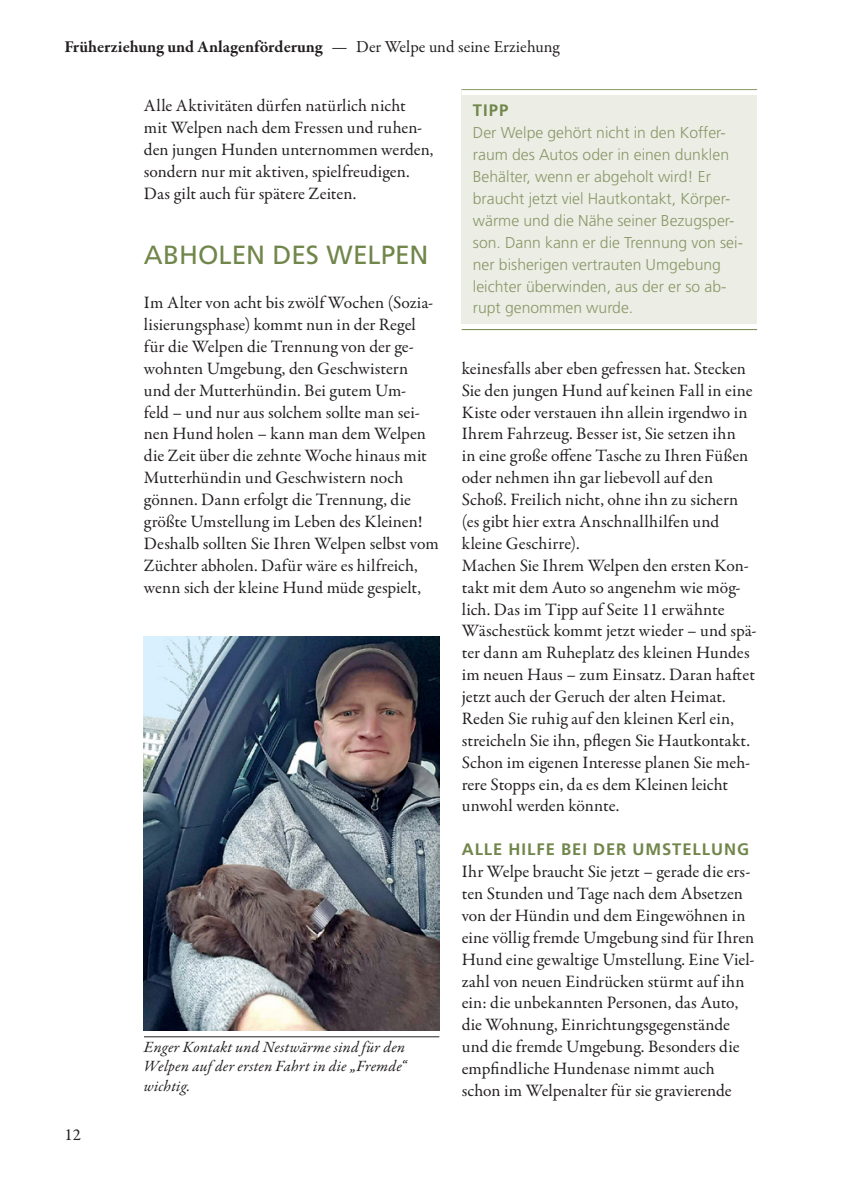
<style>
.page{position:relative;width:844px;height:1191px;background:#fff}
.page>*{position:absolute;margin:0;border:0;box-sizing:border-box;transform-origin:0 0}
.t1{font:26.25px "Frutiger LT Std";letter-spacing:-.005em;color:#71864b}
.t2{font:17.5px/21.9px "Garamond Premr Pro";color:#231f20}
.t3{font:700 16.8px "Garamond Premr Pro";letter-spacing:-.005em;color:#231f20}
.t4{font:16.8px "Garamond Premr Pro";color:#231f20}
.Ü_Tipp{font:700 16.62px "Frutiger LT Std";letter-spacing:.055em;color:#71864b}
.Fließtext_Linie_unte{font:300 15.75px/21.9px "Frutiger LT Std";color:#8a9767}
.Bildunterschrift{font:italic 15.75px/19.2px "Garamond Premr Pro";letter-spacing:.015em;color:#231f20;text-align:justify}
.s1{font-weight:400}
</style>
<div class="page">
<div style="left:461px;top:89px;width:295px;height:235px;background:#eceee6"></div>
<hr style="left:461px;top:89px;width:295px;height:1px;background:#71864b">
<div style="left:461px;top:90px;width:295px;height:5px;background:#fff"></div>
<hr style="left:461px;top:329px;width:295px;height:1px;background:#71864b">
<img style="left:144px;top:636px;width:295px;height:394px">
<hr style="left:144px;top:1036px;width:295px;height:1px;background:#231f20">
<p class="t3" style="left:64px;top:36px;width:496px">Früherziehung und Anlagenförderung <span class="s1">— Der Welpe und seine Erziehung</span></p>
<p class="t4" style="left:64px;top:1124px;width:18px">12</p>
<p class="t2" style="left:144px;top:95px;width:291px">Alle Aktivitäten dürfen natürlich nicht mit Welpen nach dem Fressen und ruhen&shy;den jungen Hunden unternommen werden, sondern nur mit aktiven, spielfreudigen.<br>Das gilt auch für spätere Zeiten.</p>
<h3 class="t1" style="left:144px;top:240px;width:286px">ABHOLEN DES WELPEN</h3>
<p class="t2" style="left:144px;top:292px;width:291px">Im Alter von acht bis zwölf Wochen (Sozia&shy;lisierungsphase) kommt nun in der Regel für die Welpen die Trennung von der ge&shy;wohnten Umgebung, den Geschwistern und der Mutterhündin. Bei gutem Um&shy;feld – und nur aus solchem sollte man sei&shy;nen Hund holen – kann man dem Welpen die Zeit über die zehnte Woche hinaus mit Mutterhündin und Geschwistern noch gönnen. Dann erfolgt die Trennung, die größte Umstellung im Leben des Kleinen!</p>
<p class="t2" style="left:144px;top:533px;width:296px">Deshalb sollten Sie Ihren Welpen selbst vom<br>Züchter abholen. Dafür wäre es hilfreich, wenn sich der kleine Hund müde gespielt,</p>
<p class="Bildunterschrift" style="left:144px;top:1038px;width:264px">Enger Kontakt und Nestwärme sind für den Welpen auf der ersten Fahrt in die „Fremde“ wichtig.</p>
<p class="Ü_Tipp" style="left:472px;top:101px;width:37px">TIPP</p>
<p class="Fließtext_Linie_unte" style="left:472px;top:122px;width:271px">Der Welpe gehört nicht in den Koffer&shy;raum des Autos oder in einen dunklen Behälter, wenn er abgeholt wird! Er braucht jetzt viel Hautkontakt, Körper&shy;wärme und die Nähe seiner Bezugsper&shy;son. Dann kann er die Trennung von sei&shy;ner bisherigen vertrauten Umgebung leichter überwinden, aus der er so ab&shy;rupt genommen wurde.</p>
<p class="t2" style="left:461px;top:358px;width:292px">keinesfalls aber eben gefressen hat. Stecken Sie den jungen Hund auf keinen Fall in eine Kiste oder verstauen ihn allein irgendwo in Ihrem Fahrzeug. Besser ist, Sie setzen ihn in eine große offene Tasche zu Ihren Füßen oder nehmen ihn gar liebevoll auf den Schoß. Freilich nicht, ohne ihn zu sichern (es gibt hier extra Anschnallhilfen und kleine Geschirre).</p>
<p class="t2" style="left:461px;top:554px;width:296px">Machen Sie Ihrem Welpen den ersten Kon&shy;takt mit dem Auto so angenehm wie mög&shy;lich. Das im Tipp auf Seite 11 erwähnte Wäschestück kommt jetzt wieder – und spä&shy;ter dann am Ruheplatz des kleinen Hundes im neuen Haus – zum Einsatz. Daran haftet jetzt auch der Geruch der alten Heimat.</p>
<p class="t2" style="left:461px;top:708px;width:290px">Reden Sie ruhig auf den kleinen Kerl ein, streicheln Sie ihn, pflegen Sie Hautkontakt.<br>Schon im eigenen Interesse planen Sie meh&shy;rere Stopps ein, da es dem Kleinen leicht unwohl werden könnte.</p>
<h4 class="Ü_Tipp" style="left:461px;top:839px;width:289px">ALLE HILFE BEI DER UMSTELLUNG</h4>
<p class="t2" style="left:461px;top:861px;width:294px">Ihr Welpe braucht Sie jetzt – gerade die ers&shy;ten Stunden und Tage nach dem Absetzen von der Hündin und dem Eingewöhnen in eine völlig fremde Umgebung sind für Ihren Hund eine gewaltige Umstellung. Eine Viel&shy;zahl von neuen Eindrücken stürmt auf ihn ein: die unbekannten Personen, das Auto, die Wohnung, Einrichtungsgegenstände und die fremde Umgebung. Besonders die empfindliche Hundenase nimmt auch schon im Welpenalter für sie gravierende</p>
</div>
